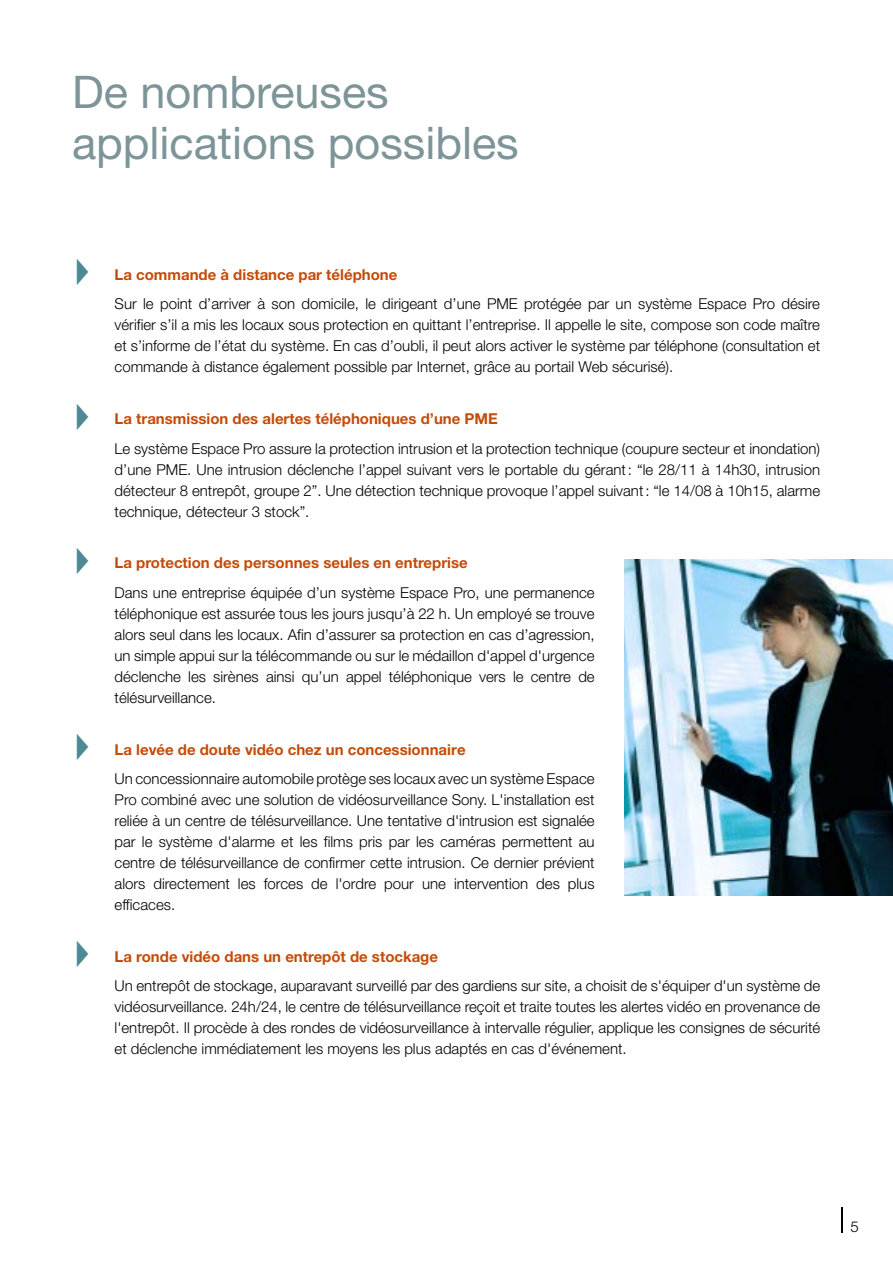
<style>
.page{position:relative;width:893px;height:1263px;background:#fff}
.page>*{position:absolute;margin:0;border:0;box-sizing:border-box;transform-origin:0 0}
.t1{font:45px/51px "Helvetica Neue";color:#7d9498}
.t2{font:300 15px/21px "Helvetica Neue";color:#000;text-align:justify}
.t3{font:700 15px "Helvetica Neue";color:#c44b08}
</style>
<div class="page">
<svg style="left:841px;top:1208px;width:1px;height:25px"></svg>
<img style="left:624px;top:559px;width:268px;height:336px">
<h1 class="t1" style="left:72px;top:71px;width:448px">De nombreuses applications possibles</h1>
<p class="t3" style="left:115px;top:269px;width:284px">La commande à distance par téléphone</p>
<p class="t2" style="left:115px;top:295px;width:707px">Sur le point d’arriver à son domicile, le dirigeant d’une PME protégée par un système Espace Pro désire vérifier s’il a mis les locaux sous protection en quittant l’entreprise. Il appelle le site, compose son code maître et s’informe de l’état du système. En cas d’oubli, il peut alors activer le système par téléphone (consultation et commande à distance également possible par Internet, grâce au portail Web sécurisé).</p>
<p class="t3" style="left:115px;top:413px;width:385px">La transmission des alertes téléphoniques d’une PME</p>
<p class="t2" style="left:115px;top:439px;width:707px">Le système Espace Pro assure la protection intrusion et la protection technique (coupure secteur et inondation) d’une PME. Une intrusion déclenche l’appel suivant vers le portable du gérant : “le 28/11 à 14h30, intrusion détecteur 8 entrepôt, groupe 2”. Une détection technique provoque l’appel suivant : “le 14/08 à 10h15, alarme technique, détecteur 3 stock”.</p>
<p class="t3" style="left:115px;top:557px;width:354px">La protection des personnes seules en entreprise</p>
<p class="t2" style="left:115px;top:583px;width:481px">Dans une entreprise équipée d’un système Espace Pro, une permanence téléphonique est assurée tous les jours jusqu’à 22 h. Un employé se trouve alors seul dans les locaux. Afin d’assurer sa protection en cas d’agression, un simple appui sur la télécommande ou sur le médaillon d'appel d'urgence déclenche les sirènes ainsi qu’un appel téléphonique vers le centre de télésurveillance.</p>
<p class="t3" style="left:115px;top:744px;width:352px">La levée de doute vidéo chez un concessionnaire</p>
<p class="t2" style="left:115px;top:770px;width:481px">Un concessionnaire automobile protège ses locaux avec un système Espace Pro combiné avec une solution de vidéosurveillance Sony. L'installation est reliée à un centre de télésurveillance. Une tentative d'intrusion est signalée par le système d'alarme et les films pris par les caméras permettent au centre de télésurveillance de confirmer cette intrusion. Ce dernier prévient alors directement les forces de l'ordre pour une intervention des plus efficaces.</p>
<p class="t3" style="left:115px;top:951px;width:325px">La ronde vidéo dans un entrepôt de stockage</p>
<p class="t2" style="left:115px;top:977px;width:707px">Un entrepôt de stockage, auparavant surveillé par des gardiens sur site, a choisit de s'équiper d'un système de vidéosurveillance. 24h/24, le centre de télésurveillance reçoit et traite toutes les alertes vidéo en provenance de l'entrepôt. Il procède à des rondes de vidéosurveillance à intervalle régulier, applique les consignes de sécurité et déclenche immédiatement les moyens les plus adaptés en cas d'événement.</p>
<p class="t2" style="left:850px;top:1218px;width:10px">5</p>
</div>
